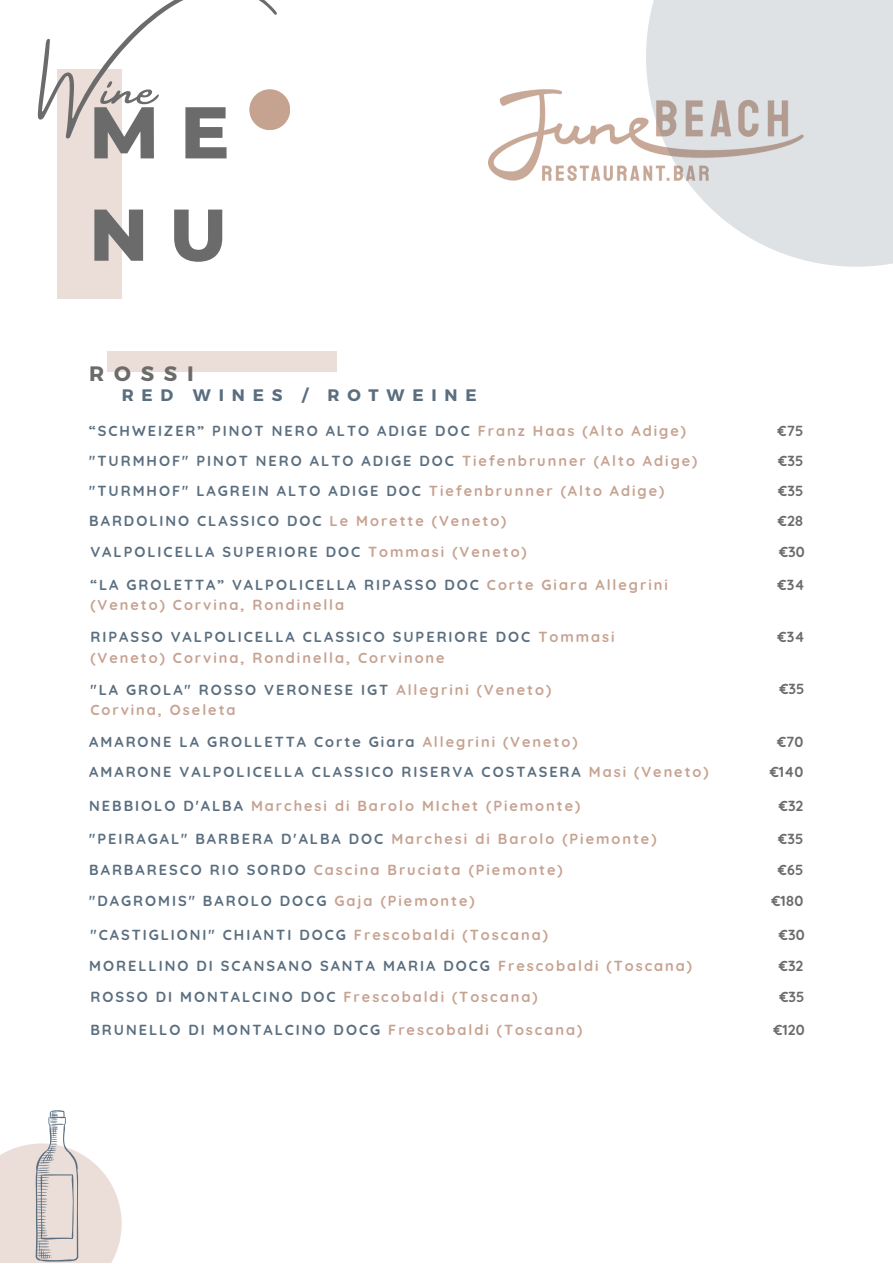
<style>
.page{position:relative;width:893px;height:1264px;background:#fff}
.page>*{position:absolute;margin:0;border:0;box-sizing:border-box;transform-origin:0 0}
.t1{font:800 73.05px/102.3px "Montserrat";color:#6b6b6b}
.t2{font:65.25px "Amsterdam Four";color:#6b6b6b}
.t3{font:700 20.85px "Montserrat";letter-spacing:.47em;color:#6b6b6b}
.t4{font:700 16.65px "Montserrat";letter-spacing:.47em;color:#5a6e7f}
.t5{font:700 14.55px "Quicksand";letter-spacing:.135em;color:#5a6e7f}
.t6{font:700 14.55px/20.2px "Quicksand";letter-spacing:.135em;color:#c6a291}
.t7{font:700 14.55px "Quicksand";color:#6b6b6b}
.s1{color:#c6a291}
.s2{color:#5a6e7f}
</style>
<div class="page">
<div style="left:57px;top:69px;width:65px;height:229px;background:#ebded9"></div>
<div style="left:249px;top:89px;width:41px;height:41px;background:#c6a291;border-radius:50%"></div>
<div style="left:108px;top:352px;width:229px;height:20px;background:#ebded9"></div>
<img style="left:488px;top:89px;width:158px;height:91px">
<svg style="left:646px;top:0;width:246px;height:267px;background:#e0e2e3"></svg>
<svg style="left:0;top:1144px;width:122px;height:118px;fill:#ebded9"></svg>
<svg style="left:35px;top:1110px;width:43px;height:151px"></svg>
<p class="t2" style="left:42px;top:50px;width:241px">Wine</p>
<p class="t1" style="left:89px;top:81px;width:142px">M E<br>N U</p>
<p class="t3" style="left:89px;top:360px;width:106px">ROSSI</p>
<p class="t4" style="left:122px;top:384px;width:356px">RED WINES / ROTWEINE</p>
<p class="t5" style="left:89px;top:421px;width:598px">“SCHWEIZER” PINOT NERO ALTO ADIGE DOC <span class="s1">Franz Haas (Alto Adige)</span></p>
<p class="t7" style="left:777px;top:421px;width:27px">€75</p>
<p class="t5" style="left:89px;top:452px;width:609px">"TURMHOF" PINOT NERO ALTO ADIGE DOC <span class="s1">Tiefenbrunner (Alto Adige)</span></p>
<p class="t7" style="left:778px;top:451px;width:27px">€35</p>
<p class="t5" style="left:89px;top:481px;width:576px">"TURMHOF" LAGREIN ALTO ADIGE DOC <span class="s1">Tiefenbrunner (Alto Adige)</span></p>
<p class="t7" style="left:778px;top:481px;width:27px">€35</p>
<p class="t5" style="left:89px;top:512px;width:418px">BARDOLINO CLASSICO DOC <span class="s1">Le Morette (Veneto)</span></p>
<p class="t7" style="left:777px;top:511px;width:27px">€28</p>
<p class="t5" style="left:90px;top:542px;width:438px">VALPOLICELLA SUPERIORE DOC <span class="s1">Tommasi (Veneto)</span></p>
<p class="t7" style="left:779px;top:542px;width:27px">€30</p>
<p class="t5" style="left:90px;top:575px;width:578px">“LA GROLETTA” VALPOLICELLA RIPASSO DOC <span class="s1">Corte Giara Allegrini</span></p>
<p class="t6" style="left:90px;top:594px;width:255px">(Veneto) Corvina, Rondinella</p>
<p class="t7" style="left:777px;top:575px;width:29px">€34</p>
<p class="t6" style="left:90px;top:627px;width:525px"><span class="s2">RIPASSO VALPOLICELLA CLASSICO SUPERIORE DOC</span> Tommasi (Veneto) Corvina, Rondinella, Corvinone</p>
<p class="t7" style="left:777px;top:627px;width:29px">€34</p>
<p class="t5" style="left:90px;top:680px;width:462px">"LA GROLA" ROSSO VERONESE IGT <span class="s1">Allegrini (Veneto)</span></p>
<p class="t6" style="left:90px;top:699px;width:147px">Corvina, Oseleta</p>
<p class="t7" style="left:779px;top:680px;width:27px">€35</p>
<p class="t5" style="left:89px;top:732px;width:489px">AMARONE LA GROLLETTA Corte Giara <span class="s1">Allegrini (Veneto)</span></p>
<p class="t7" style="left:777px;top:732px;width:28px">€70</p>
<p class="t5" style="left:89px;top:762px;width:621px">AMARONE VALPOLICELLA CLASSICO RISERVA COSTASERA <span class="s1">Masi (Veneto)</span></p>
<p class="t7" style="left:769px;top:762px;width:35px">€140</p>
<p class="t6" style="left:89px;top:795px;width:492px"><span class="s2">NEBBIOLO D'ALBA</span> Marchesi di Barolo MIchet (Piemonte)</p>
<p class="t7" style="left:778px;top:796px;width:26px">€32</p>
<p class="t5" style="left:89px;top:829px;width:568px">"PEIRAGAL" BARBERA D'ALBA DOC <span class="s1">Marchesi di Barolo (Piemonte)</span></p>
<p class="t7" style="left:778px;top:829px;width:27px">€35</p>
<p class="t6" style="left:89px;top:859px;width:475px"><span class="s2">BARBARESCO RIO SORDO</span> Cascina Bruciata (Piemonte)</p>
<p class="t7" style="left:777px;top:860px;width:27px">€65</p>
<p class="t5" style="left:89px;top:891px;width:387px">"DAGROMIS" BAROLO DOCG <span class="s1">Gaja (Piemonte)</span></p>
<p class="t7" style="left:771px;top:891px;width:33px">€180</p>
<p class="t5" style="left:90px;top:925px;width:459px">"CASTIGLIONI" CHIANTI DOCG <span class="s1">Frescobaldi (Toscana)</span></p>
<p class="t7" style="left:779px;top:925px;width:27px">€30</p>
<p class="t5" style="left:89px;top:956px;width:604px">MORELLINO DI SCANSANO SANTA MARIA DOCG <span class="s1">Frescobaldi (Toscana)</span></p>
<p class="t7" style="left:778px;top:956px;width:26px">€32</p>
<p class="t5" style="left:90px;top:987px;width:448px">ROSSO DI MONTALCINO DOC <span class="s1">Frescobaldi (Toscana)</span></p>
<p class="t7" style="left:779px;top:987px;width:27px">€35</p>
<p class="t5" style="left:90px;top:1020px;width:493px">BRUNELLO DI MONTALCINO DOCG <span class="s1">Frescobaldi (Toscana)</span></p>
<p class="t7" style="left:773px;top:1019px;width:33px">€120</p>
</div>
